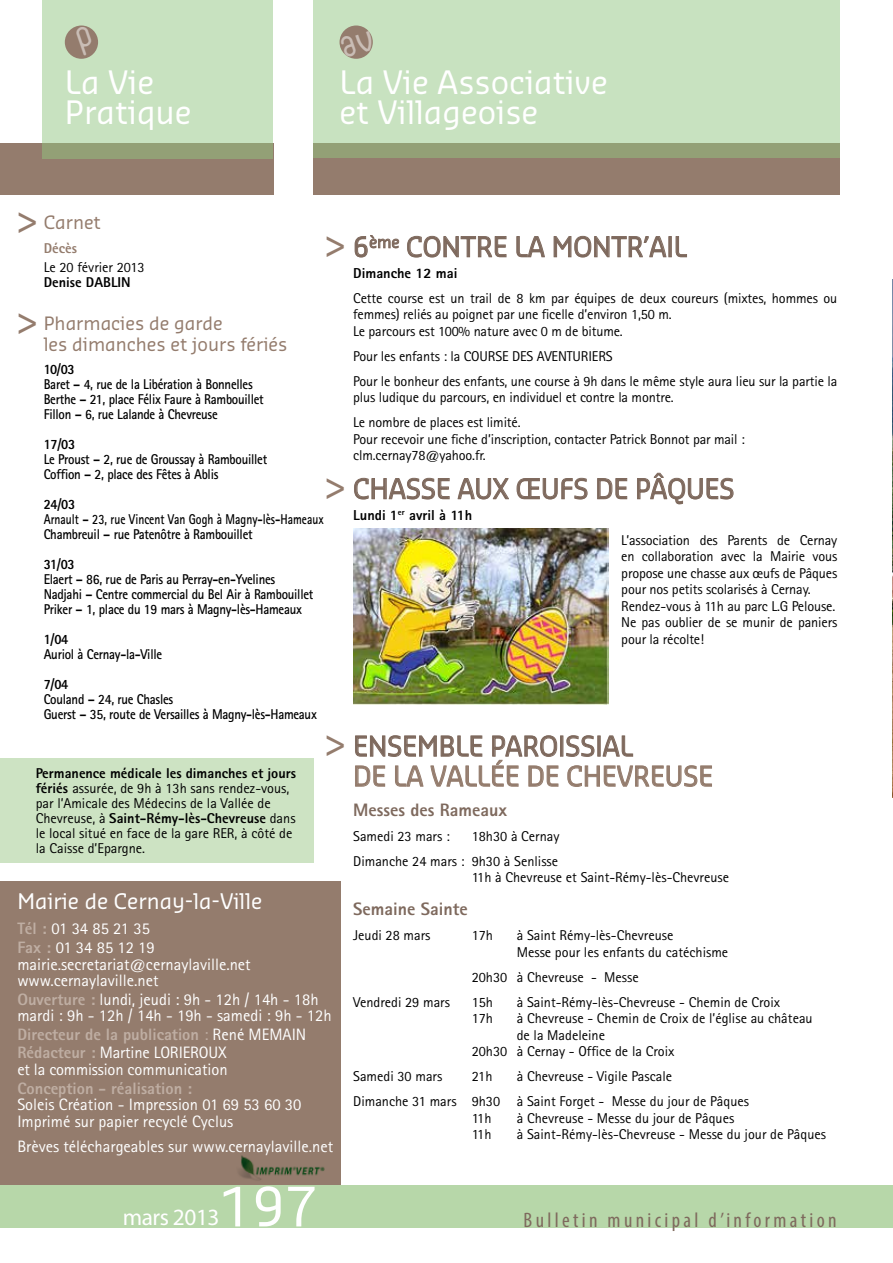
<style>
.page{position:relative;width:893px;height:1263px;background:#fff}
.page>*{position:absolute;margin:0;border:0;box-sizing:border-box;transform-origin:0 0}
.t1{font:52.8px "Sansa";color:#fff}
.t2{font:39px "Sansa";color:#947c6d}
.t3{font:31.5px/30px "Sansa";color:#fff}
.t4{font:27px "Sansa";color:#7e695d;scale:.95 1}
.t5{font:27px "Sansa";color:#947c6d;scale:.95 1}
.t6{font:23.4px "Myriad Pro";letter-spacing:-.02em;color:#fff}
.t7{font:condensed 21px "Myriad Pro";letter-spacing:.16em;color:#7e695d}
.t8{font:21px "Sansa";color:#fff}
.t9{font:18px/21px "Sansa";color:#947c6d}
.t10{font:800 18px "Rotis Sans Serif";color:#7e695d}
.t11{font:16.5px/16.5px "Rotis Sans Serif";color:#fff}
.t12{font:800 16.5px/18.6px "Rotis Sans Serif";color:#bfaea3}
.t13{font:800 14.4px "Rotis Sans Serif";color:#000}
.t14{font:14.25px/16.5px "Rotis Sans Serif";letter-spacing:-.01em;color:#000}
.t15{font:700 14.25px/15px "Rotis Sans Serif";letter-spacing:-.02em;color:#000;scale:.9 1}
.t16{font:700 14.25px/15px "Rotis Sans Serif";color:#000;scale:.81 1}
.t17{font:800 14.25px "Rotis Sans Serif";letter-spacing:-.01em;color:#000;scale:.9 1}
.t18{font:800 14.25px "Rotis Sans Serif";letter-spacing:-.01em;color:#000}
.t19{font:800 14.25px "Rotis Sans Serif";color:#947c6d}
.s1{font-weight:800}
.s2{font-weight:800;color:#bfaea3}
.s3{font-weight:400}
.s4{font-weight:400;color:#fff}
</style>
<div class="page">
<div style="left:0;top:881px;width:340px;height:315px;background:#947c6d"></div>
<img style="left:239px;top:1155px;width:86px;height:25px">
<img style="left:892px;top:280px;width:1px;height:517px">
<div style="left:0;top:143px;width:273px;height:52px;background:#947c6d"></div>
<div style="left:314px;top:143px;width:526px;height:51px;background:#947c6d"></div>
<svg style="left:314px;top:0;width:526px;height:158px;background:#c2dbb8"></svg>
<svg style="left:43px;top:0;width:230px;height:158px;background:#c2dbb8"></svg>
<div style="left:340px;top:26px;width:33px;height:33px;background:#947c6d;border-radius:50%"></div>
<div style="left:65px;top:26px;width:33px;height:33px;background:#947c6d;border-radius:50%"></div>
<div style="left:0;top:1185px;width:893px;height:43px;background:#b7d7a9"></div>
<svg style="left:355px;top:235px;width:44px;height:23px"></svg>
<svg style="left:407px;top:236px;width:100px;height:22px"></svg>
<svg style="left:516px;top:236px;width:29px;height:21px"></svg>
<svg style="left:554px;top:236px;width:112px;height:22px"></svg>
<div style="left:669px;top:236px;width:3px;height:21px;border:1px solid #7e695d"></div>
<svg style="left:675px;top:236px;width:12px;height:21px"></svg>
<svg style="left:354px;top:478px;width:96px;height:22px"></svg>
<svg style="left:458px;top:478px;width:51px;height:22px"></svg>
<svg style="left:516px;top:478px;width:72px;height:22px"></svg>
<svg style="left:597px;top:478px;width:30px;height:21px"></svg>
<svg style="left:637px;top:473px;width:97px;height:31px"></svg>
<div style="left:560px;top:736px;width:3px;height:20px;border:1px solid #7e695d"></div>
<svg style="left:566px;top:735px;width:29px;height:22px"></svg>
<div style="left:597px;top:736px;width:3px;height:20px;border:1px solid #7e695d"></div>
<svg style="left:603px;top:735px;width:30px;height:22px"></svg>
<svg style="left:355px;top:735px;width:204px;height:52px"></svg>
<svg style="left:567px;top:765px;width:145px;height:22px"></svg>
<div style="left:0;top:758px;width:314px;height:105px;background:#cde3c3"></div>
<img style="left:353px;top:528px;width:255px;height:176px">
<svg style="left:75px;top:25px;width:20px;height:31px"></svg>
<svg style="left:340px;top:31px;width:35px;height:27px"></svg>
<h3 class="t3" style="left:65px;top:66px;width:128px">La Vie<br>Pratique</h3>
<h3 class="t3" style="left:340px;top:66px;width:270px">La Vie Associative et Villageoise</h3>
<h2 class="t2" style="left:15px;top:199px;width:26px">&gt;</h2>
<p class="t9" style="left:44px;top:212px;width:59px">Carnet</p>
<p class="t19" style="left:44px;top:239px;width:35px">Décès</p>
<p class="t14" style="left:44px;top:259px;width:103px">Le 20 février 2013</p>
<p class="t18" style="left:44px;top:273px;width:89px">Denise DABLIN</p>
<h2 class="t2" style="left:323px;top:222px;width:26px">&gt;</h2>
<h2 class="t2" style="left:15px;top:300px;width:26px">&gt;</h2>
<p class="t9" style="left:44px;top:312px;width:245px">Pharmacies de garde<br>les dimanches et jours fériés</p>
<p class="t17" style="left:44px;top:360px;width:36px">10/03</p>
<p class="t15" style="left:44px;top:377px;width:246px">Baret – 4, rue de la Libération à Bonnelles<br>Berthe – 21, place Félix Faure à Rambouillet<br>Fillon – 6, rue Lalande à Chevreuse</p>
<p class="t17" style="left:44px;top:435px;width:37px">17/03</p>
<p class="t15" style="left:44px;top:452px;width:250px">Le Proust – 2, rue de Groussay à Rambouillet<br>Coffion – 2, place des Fêtes à Ablis</p>
<p class="t17" style="left:44px;top:495px;width:37px">24/03</p>
<p class="t16" style="left:44px;top:512px;width:347px">Arnault – 23, rue Vincent Van Gogh à Magny-lès-Hameaux<br>Chambreuil – rue Patenôtre à Rambouillet</p>
<p class="t17" style="left:44px;top:555px;width:36px">31/03</p>
<p class="t15" style="left:44px;top:572px;width:301px">Elaert – 86, rue de Paris au Perray-en-Yvelines<br>Nadjahi – Centre commercial du Bel Air à Rambouillet<br>Priker – 1, place du 19 mars à Magny-lès-Hameaux</p>
<p class="t17" style="left:44px;top:630px;width:29px">1/04</p>
<p class="t15" style="left:44px;top:647px;width:133px">Auriol à Cernay-la-Ville</p>
<p class="t17" style="left:44px;top:675px;width:29px">7/04</p>
<p class="t15" style="left:44px;top:692px;width:305px">Couland – 24, rue Chasles<br>Guerst – 35, route de Versailles à Magny-lès-Hameaux</p>
<h2 class="t2" style="left:323px;top:464px;width:26px">&gt;</h2>
<p class="t14" style="left:36px;top:765px;width:262px;line-height:15px"><span class="s1">Permanence médicale les dimanches et jours fériés</span> assurée, de 9h à 13h sans rendez-vous, par l’Amicale des Médecins de la Vallée de Chevreuse, à <span class="s1">Saint-Rémy-lès-Chevreuse</span> dans le local situé en face de la gare RER, à côté de la Caisse d’Epargne.</p>
<h2 class="t2" style="left:323px;top:722px;width:26px">&gt;</h2>
<h3 class="t8" style="left:17px;top:889px;width:246px">Mairie de Cernay-la-Ville</h3>
<p class="t11" style="left:17px;top:919px;width:139px;line-height:18.6px"><span class="s2">Tél :</span> 01 34 85 21 35<br><span class="s2">Fax :</span> 01 34 85 12 19</p>
<p class="t11" style="left:17px;top:956px;width:235px">mairie.secretariat@cernaylaville.net www.cernaylaville.net</p>
<p class="t11" style="left:17px;top:991px;width:316px"><span class="s2">Ouverture :</span> lundi, jeudi : 9h - 12h / 14h - 18h mardi : 9h - 12h / 14h - 19h - samedi : 9h - 12h</p>
<p class="t12" style="left:17px;top:1025px;width:290px">Directeur de la publication <span class="s3">:</span> <span class="s4">René MEMAIN<br></span>Rédacteur : <span class="s4">Martine LORIEROUX</span></p>
<p class="t11" style="left:17px;top:1061px;width:212px">et la commission communication</p>
<p class="t12" style="left:17px;top:1078px;width:176px">Conception - réalisation :</p>
<p class="t11" style="left:17px;top:1096px;width:286px">Soleis Création - Impression 01 69 53 60 30<br>Imprimé sur papier recyclé Cyclus</p>
<p class="t11" style="left:17px;top:1138px;width:317px">Brèves téléchargeables sur www.cernaylaville.net</p>
<h3 class="t4" style="left:353px;top:230px;width:353px">6<sup>ème</sup> CONTRE LA MONTR’AIL</h3>
<p class="t13" style="left:353px;top:264px;width:106px">Dimanche 12 mai</p>
<p class="t14" style="left:353px;top:290px;width:486px">Cette course est un trail de 8 km par équipes de deux coureurs (mixtes, hommes ou femmes) reliés au poignet par une ficelle d’environ 1,50 m.<br>Le parcours est 100% nature avec 0 m de bitume.</p>
<p class="t14" style="left:353px;top:343px;width:486px;line-height:25px">Pour les enfants : la COURSE DES AVENTURIERS<br>Pour le bonheur des enfants, une course à 9h dans le même style aura lieu sur la partie la</p>
<p class="t14" style="left:353px;top:385px;width:322px;line-height:25px">plus ludique du parcours, en individuel et contre la montre.<br>Le nombre de places est limité.</p>
<p class="t14" style="left:353px;top:431px;width:393px">Pour recevoir une fiche d’inscription, contacter Patrick Bonnot par mail : clm.cernay78@yahoo.fr.</p>
<h3 class="t4" style="left:353px;top:472px;width:403px">CHASSE AUX ŒUFS DE PÂQUES</h3>
<p class="t13" style="left:353px;top:506px;width:121px">Lundi 1<sup>er</sup> avril à 11h</p>
<p class="t14" style="left:621px;top:531px;width:218px">L’association des Parents de Cernay en collaboration avec la Mairie vous propose une chasse aux œufs de Pâques pour nos petits scolarisés à Cernay.<br>Rendez-vous à 11h au parc L.G Pelouse.<br>Ne pas oublier de se munir de paniers pour la récolte!</p>
<h3 class="t4" style="left:353px;top:730px;width:296px">ENSEMBLE PAROISSIAL</h3>
<h3 class="t5" style="left:353px;top:760px;width:380px">DE LA VALLÉE DE CHEVREUSE</h3>
<p class="t10" style="left:353px;top:798px;width:155px">Messes des Rameaux</p>
<p class="t14" style="left:353px;top:827px;width:98px">Samedi 23 mars :</p>
<p class="t14" style="left:353px;top:823px;width:208px;line-height:25px;text-align:right">18h30 à Cernay<br>Dimanche 24 mars : 9h30 à Senlisse</p>
<p class="t14" style="left:472px;top:869px;width:259px">11h à Chevreuse et Saint-Rémy-lès-Chevreuse</p>
<p class="t10" style="left:353px;top:897px;width:116px">Semaine Sainte</p>
<p class="t14" style="left:353px;top:927px;width:79px">Jeudi 28 mars</p>
<p class="t14" style="left:472px;top:927px;width:23px">17h</p>
<p class="t14" style="left:517px;top:927px;width:213px">à Saint Rémy-lès-Chevreuse<br>Messe pour les enfants du catéchisme</p>
<p class="t14" style="left:472px;top:968px;width:169px">20h30 à Chevreuse - Messe</p>
<p class="t14" style="left:353px;top:993px;width:98px">Vendredi 29 mars</p>
<p class="t14" style="left:472px;top:993px;width:23px">15h</p>
<p class="t14" style="left:517px;top:993px;width:265px">à Saint-Rémy-lès-Chevreuse - Chemin de Croix</p>
<p class="t14" style="left:472px;top:1010px;width:23px">17h</p>
<p class="t14" style="left:517px;top:1010px;width:297px">à Chevreuse - Chemin de Croix de l’église au château</p>
<p class="t14" style="left:517px;top:1026px;width:90px">de la Madeleine</p>
<p class="t14" style="left:472px;top:1043px;width:204px">20h30 à Cernay - Office de la Croix</p>
<p class="t14" style="left:353px;top:1068px;width:91px">Samedi 30 mars</p>
<p class="t14" style="left:472px;top:1068px;width:22px">21h</p>
<p class="t14" style="left:353px;top:1064px;width:397px;line-height:25px;text-indent:164px">à Chevreuse - Vigile Pascale<br>Dimanche 31 mars 9h30 à Saint Forget - Messe du jour de Pâques</p>
<p class="t14" style="left:472px;top:1109px;width:21px">11h</p>
<p class="t14" style="left:517px;top:1109px;width:219px">à Chevreuse - Messe du jour de Pâques</p>
<p class="t14" style="left:472px;top:1126px;width:21px">11h</p>
<p class="t14" style="left:517px;top:1126px;width:311px">à Saint-Rémy-lès-Chevreuse - Messe du jour de Pâques</p>
<h1 class="t1" style="left:219px;top:1174px;width:101px">197</h1>
<h3 class="t6" style="left:123px;top:1203px;width:98px">mars 2013</h3>
<h3 class="t7" style="left:524px;top:1207px;width:314px">Bulletin municipal d’information</h3>
</div>
